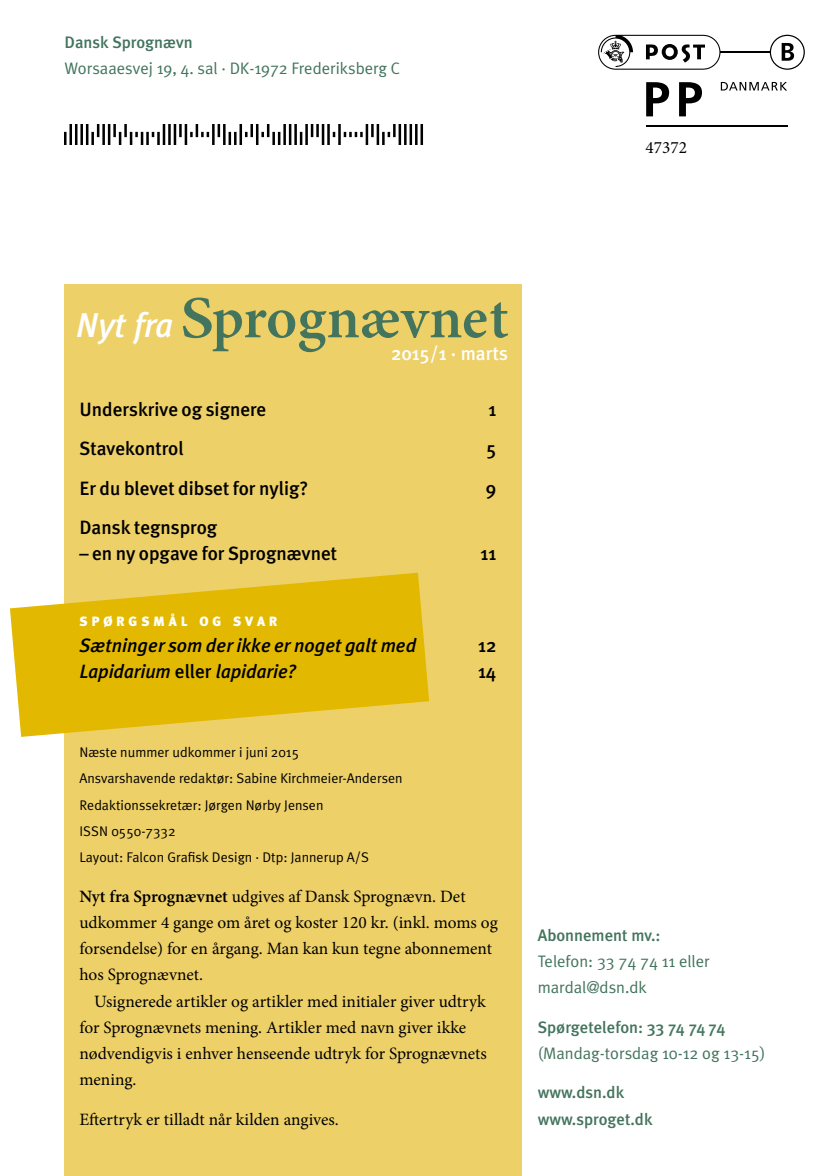
<style>
.page{position:relative;width:834px;height:1176px;background:#fff}
.page>*{position:absolute;margin:0;border:0;box-sizing:border-box;transform-origin:0 0}
.t1{font:italic 500 34.48px "Meta Plus";color:#fff}
.t2{font:500 19.25px "Meta Plus";color:#000}
.t3{font:italic 500 19.25px "Meta Plus";color:#000}
.t4{font:500 19.25px "Meta Plus";color:#fff}
.t5{font:17.32px/26.2px "Minion Pro";color:#000}
.t6{font:16.62px/26.2px "Meta Plus Normal";color:#43745d}
.t7{font:500 16.62px/26.2px "Meta Plus";color:#43745d}
.t8{font:14px/26.2px "Meta Plus Normal";color:#000}
.t9{font:900 13.47px "Meta Plus";letter-spacing:.285em;color:#fff}
.s1{font-style:normal}
.s2{font-weight:600}
</style>
<div class="page">
<div style="left:64px;top:284px;width:457px;height:892px;background:#eed069"></div>
<svg style="left:183px;top:297px;width:325px;height:55px"></svg>
<svg style="left:720px;top:82px;width:67px;height:9px"></svg>
<hr style="left:719px;top:52px;width:68px;height:1px;background:#000">
<hr style="left:645px;top:125px;width:142px;height:1px;background:#000">
<svg style="left:646px;top:82px;width:23px;height:34px"></svg>
<svg style="left:679px;top:82px;width:23px;height:34px"></svg>
<svg style="left:598px;top:35px;width:122px;height:35px"></svg>
<div style="left:770px;top:35px;width:34px;height:34px;background:#fff;border-radius:50%"></div>
<div style="left:769px;top:35px;width:35px;height:35px;border:1px solid #000;border-radius:50%"></div>
<svg style="left:781px;top:43px;width:13px;height:18px"></svg>
<img style="left:64px;top:124px;width:360px;height:20px">
<svg style="left:10px;top:573px;width:419px;height:164px;fill:#e2b900"></svg>
<p class="t7" style="left:64px;top:29px;width:130px">Dansk Sprognævn</p>
<p class="t6" style="left:64px;top:55px;width:337px">Worsaaesvej 19, 4. sal · DK-1972 Frederiksberg C</p>
<p class="t5" style="left:645px;top:135px;width:43px">47372</p>
<h1 class="t1" style="left:76px;top:305px;width:99px">Nyt fra</h1>
<p class="t4" style="left:391px;top:342px;width:118px">2015/1 · marts</p>
<p class="t2" style="left:79px;top:398px;width:188px">Underskrive og signere</p>
<p class="t2" style="left:488px;top:398px;width:9px">1</p>
<p class="t2" style="left:79px;top:437px;width:106px">Stavekontrol</p>
<p class="t2" style="left:486px;top:437px;width:11px">5</p>
<p class="t2" style="left:79px;top:477px;width:230px">Er du blevet dibset for nylig?</p>
<p class="t2" style="left:485px;top:477px;width:12px">9</p>
<p class="t2" style="left:79px;top:516px;width:139px">Dansk tegnsprog</p>
<p class="t2" style="left:79px;top:542px;width:259px">– en ny opgave for Sprognævnet</p>
<p class="t2" style="left:480px;top:542px;width:17px">11</p>
<p class="t9" style="left:79px;top:613px;width:199px">SPØRGSMÅL OG SVAR</p>
<p class="t3" style="left:79px;top:634px;width:338px">Sætninger som der ikke er noget galt med</p>
<p class="t2" style="left:478px;top:634px;width:20px">12</p>
<p class="t3" style="left:79px;top:660px;width:218px">Lapidarium <span class="s1">eller</span> lapidarie?</p>
<p class="t2" style="left:478px;top:660px;width:20px">14</p>
<p class="t8" style="left:79px;top:739px;width:324px">Næste nummer udkommer i juni 2015<br>Ansvarshavende redaktør: Sabine Kirchmeier-Andersen Redaktionssekretær: Jørgen Nørby Jensen<br>ISSN 0550-7332<br>Layout: Falcon Grafisk Design · Dtp: Jannerup A/S</p>
<p class="t5" style="left:79px;top:883px;width:420px"><span class="s2">Nyt fra Sprognævnet</span> udgives af Dansk Sprognævn. Det udkommer 4 gange om året og koster 120 kr. (inkl. moms og forsendelse) for en årgang. Man kan kun tegne abonnement hos Sprognævnet.</p>
<p class="t5" style="left:79px;top:988px;width:409px;text-indent:15px">Usignerede artikler og artikler med initialer giver udtryk for Sprognævnets mening. Artikler med navn giver ikke nødvendigvis i enhver henseende udtryk for Sprognævnets mening.</p>
<p class="t5" style="left:79px;top:1106px;width:261px">Eftertryk er tilladt når kilden angives.</p>
<p class="t7" style="left:537px;top:922px;width:124px">Abonnement mv.:</p>
<p class="t6" style="left:537px;top:948px;width:173px">Telefon: 33 74 74 11 eller mardal@dsn.dk</p>
<p class="t7" style="left:537px;top:1013px;width:189px">Spørgetelefon: 33 74 74 74</p>
<p class="t6" style="left:537px;top:1040px;width:229px">(Mandag-torsdag 10-12 og 13-15)</p>
<p class="t7" style="left:537px;top:1079px;width:116px">www.dsn.dk www.sproget.dk</p>
</div>
